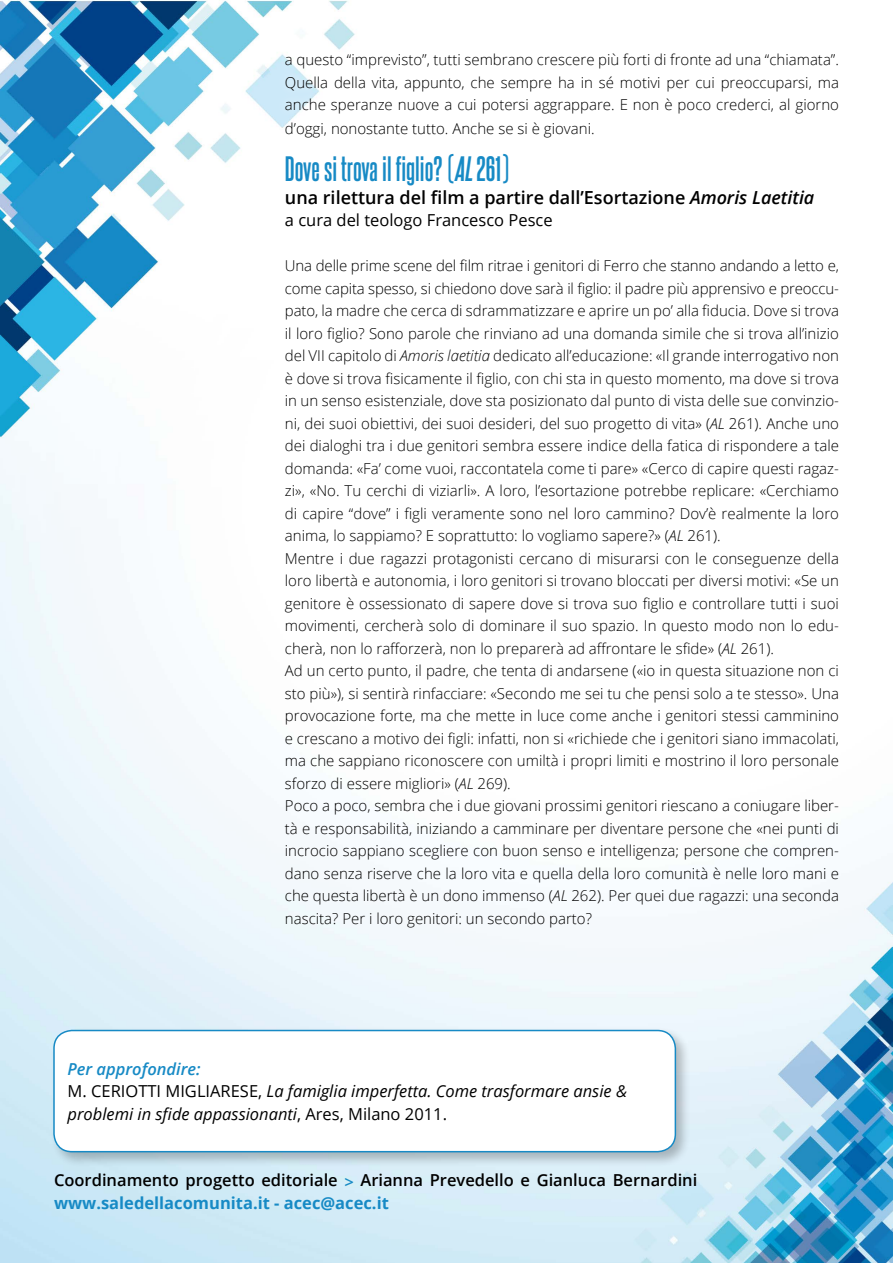
<style>
.page{position:relative;width:893px;height:1263px;background:#fff}
.page>*{position:absolute;margin:0;border:0;box-sizing:border-box;transform-origin:0 0}
.t1{font:700 30px "Steelfish Rg";color:#178ac5}
.t2{font:600 18px "Open Sans";color:#000}
.t3{font:italic 16.5px/22.5px "Open Sans";color:#000}
.t4{font:600 16.5px/22.5px "Open Sans";color:#000}
.t5{font:16.5px "Open Sans";color:#000}
.t6{font:300 15px/22.5px "Open Sans";color:#000;text-align:justify}
.s1{font-style:italic}
.s2{font-weight:600;color:#178ac5}
.s3{font-style:normal}
.s4{color:#178ac5}
.s5{font-weight:700;color:#178ac5}
</style>
<div class="page">
<img style="left:0;top:0;width:892px;height:1263px">
<div style="left:277px;top:45px;width:570px;height:891px;background:#fff"></div>
<div style="left:50px;top:1027px;width:641px;height:141px;background:#000;opacity:.25"></div>
<div style="left:54px;top:1030px;width:621px;height:122px;background:#fff;border-radius:18px"></div>
<div style="left:53px;top:1030px;width:623px;height:122px;border:2px solid #178ac5;border-radius:18px"></div>
<p class="t6" style="left:285px;top:48px;width:556px">a questo “imprevisto”, tutti sembrano crescere più forti di fronte ad una “chiamata”.<br>Quella della vita, appunto, che sempre ha in sé motivi per cui preoccuparsi, ma anche speranze nuove a cui potersi aggrappare. E non è poco crederci, al giorno</p>
<p class="t6" style="left:285px;top:117px;width:311px">d’oggi, nonostante tutto. Anche se si è giovani.</p>
<h1 class="t1" style="left:285px;top:150px;width:225px">Dove si trova il figlio? (<span class="s1">AL</span> 261)</h1>
<p class="t2" style="left:285px;top:185px;width:531px">una rilettura del film a partire dall’Esortazione <span class="s1">Amoris Laetitia</span></p>
<p class="t5" style="left:285px;top:209px;width:269px">a cura del teologo Francesco Pesce</p>
<p class="t6" style="left:285px;top:254px;width:556px;text-align:left">Una delle prime scene del film ritrae i genitori di Ferro che stanno andando a letto e, come capita spesso, si chiedono dove sarà il figlio: il padre più apprensivo e preoccu&shy;pato, la madre che cerca di sdrammatizzare e aprire un po’ alla fiducia. Dove si trova il loro figlio? Sono parole che rinviano ad una domanda simile che si trova all’inizio del VII capitolo di <span class="s1">Amoris laetitia</span> dedicato all’educazione: «Il grande interrogativo non è dove si trova fisicamente il figlio, con chi sta in questo momento, ma dove si trova in un senso esistenziale, dove sta posizionato dal punto di vista delle sue convinzio&shy;ni, dei suoi obiettivi, dei suoi desideri, del suo progetto di vita» (<span class="s1">AL</span> 261). Anche uno dei dialoghi tra i due genitori sembra essere indice della fatica di rispondere a tale domanda: «Fa’ come vuoi, raccontatela come ti pare» «Cerco di capire questi ragaz&shy;zi», «No. Tu cerchi di viziarli». A loro, l’esortazione potrebbe replicare: «Cerchiamo di capire “dove” i figli veramente sono nel loro cammino? Dov’è realmente la loro anima, lo sappiamo? E soprattutto: lo vogliamo sapere?» (<span class="s1">AL</span> 261).<br>Mentre i due ragazzi protagonisti cercano di misurarsi con le conseguenze della loro libertà e autonomia, i loro genitori si trovano bloccati per diversi motivi: «Se un genitore è ossessionato di sapere dove si trova suo figlio e controllare tutti i suoi movimenti, cercherà solo di dominare il suo spazio. In questo modo non lo edu&shy;cherà, non lo rafforzerà, non lo preparerà ad affrontare le sfide» (<span class="s1">AL</span> 261).<br>Ad un certo punto, il padre, che tenta di andarsene («io in questa situazione non ci sto più»), si sentirà rinfacciare: «Secondo me sei tu che pensi solo a te stesso». Una provocazione forte, ma che mette in luce come anche i genitori stessi camminino e crescano a motivo dei figli: infatti, non si «richiede che i genitori siano immacolati, ma che sappiano riconoscere con umiltà i propri limiti e mostrino il loro personale sforzo di essere migliori» (<span class="s1">AL</span> 269).<br>Poco a poco, sembra che i due giovani prossimi genitori riescano a coniugare liber&shy;tà e responsabilità, iniziando a camminare per diventare persone che «nei punti di incrocio sappiano scegliere con buon senso e intelligenza; persone che compren&shy;dano senza riserve che la loro vita e quella della loro comunità è nelle loro mani e che questa libertà è un dono immenso (<span class="s1">AL</span> 262). Per quei due ragazzi: una seconda nascita? Per i loro genitori: un secondo parto?</p>
<p class="t3" style="left:68px;top:1057px;width:561px"><span class="s2">Per approfondire:<br></span><span class="s3">M. Ceriotti Migliarese,</span> La famiglia imperfetta. Come trasformare ansie &amp; problemi in sfide appassionanti<span class="s3">, Ares, Milano 2011.</span></p>
<p class="t4" style="left:54px;top:1169px;width:645px">Coordinamento progetto editoriale <span class="s4">&gt;</span> Arianna Prevedello e Gianluca Bernardini <span class="s5">www.saledellacomunita.it - acec@acec.it</span></p>
</div>
